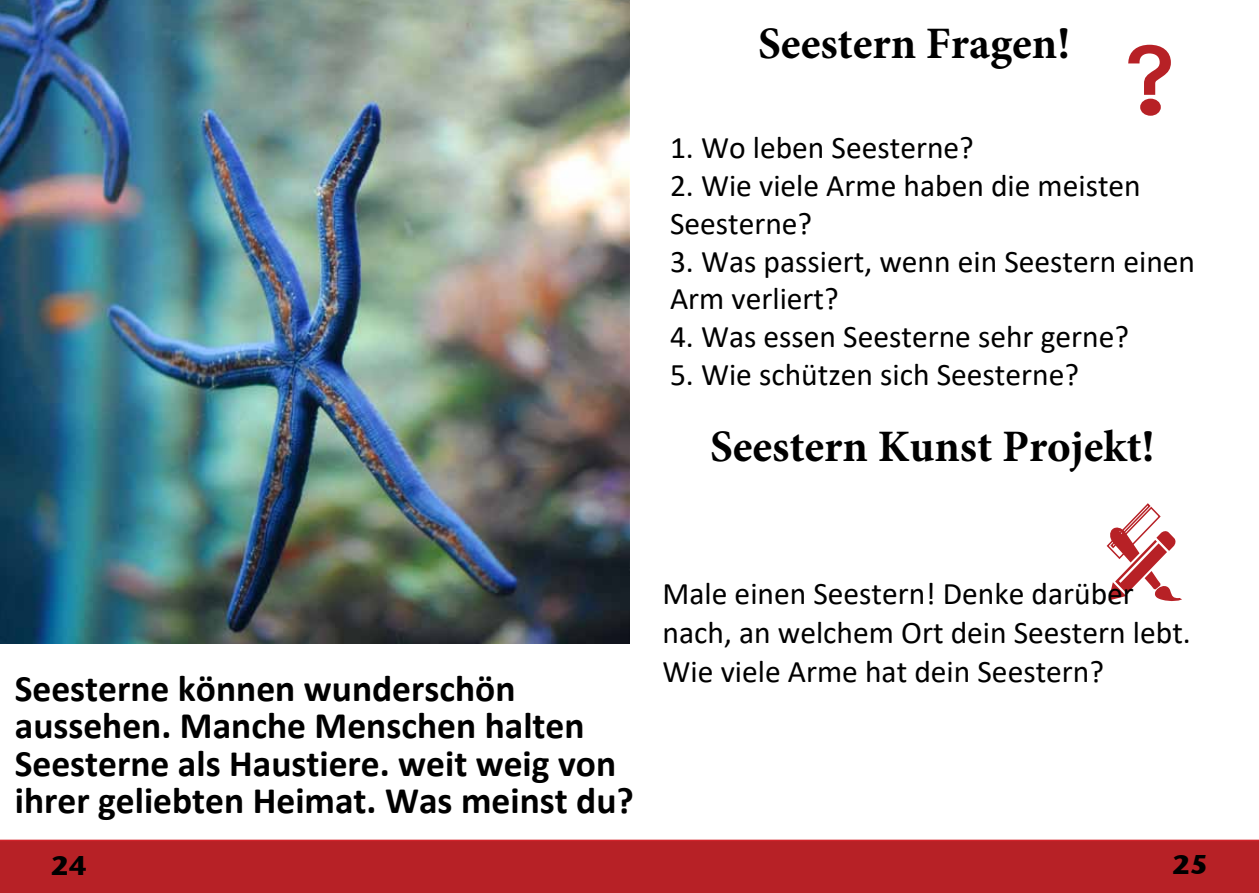
<style>
.page{position:relative;width:1259px;height:893px;background:#fff}
.page>*{position:absolute;margin:0;border:0;box-sizing:border-box;transform-origin:0 0}
.t1{font:700 90.9px "Letter Gothic Std";color:#b72126;scale:1.2 1}
.t2{font:700 45px "Minion Pro";color:#000}
.t3{font:700 37.5px/37.5px "Calibri";color:#000}
.t4{font:31.5px/37.8px "Calibri";color:#000}
.t5{font:700 27px "Stone Sans ITC";color:#000}
</style>
<div class="page">
<div style="left:0;top:840px;width:1259px;height:53px;background:#b72126"></div>
<img style="left:0;top:0;width:629px;height:643px">
<svg style="left:1128px;top:44px;width:43px;height:72px"></svg>
<svg style="left:1106px;top:503px;width:76px;height:98px"></svg>
<h2 class="t2" style="left:758px;top:12px;width:313px">Seestern Fragen!</h2>
<h1 class="t1" style="left:1117px;top:25px;width:56px">?</h1>
<p class="t4" style="left:670px;top:128px;width:305px">1. Wo leben Seesterne?</p>
<p class="t4" style="left:670px;top:166px;width:472px">2. Wie viele Arme haben die meisten<br>Seesterne?</p>
<p class="t4" style="left:670px;top:241px;width:526px">3. Was passiert, wenn ein Seestern einen<br>Arm verliert?</p>
<p class="t4" style="left:670px;top:317px;width:460px">4. Was essen Seesterne sehr gerne?</p>
<p class="t4" style="left:670px;top:355px;width:410px">5. Wie schützen sich Seesterne?</p>
<h2 class="t2" style="left:710px;top:415px;width:446px">Seestern Kunst Projekt!</h2>
<p class="t3" style="left:15px;top:669px;width:620px">Seesterne können wunderschön aussehen. Manche Menschen halten Seesterne als Haustiere. weit weig von ihrer geliebten Heimat. Was meinst du?</p>
<p class="t4" style="left:662px;top:573px;width:530px;line-height:39px">Male einen Seestern! Denke darüber nach, an welchem Ort dein Seestern lebt.<br>Wie viele Arme hat dein Seestern?</p>
<p class="t5" style="left:51px;top:842px;width:38px">24</p>
<p class="t5" style="left:1172px;top:840px;width:38px">25</p>
</div>
